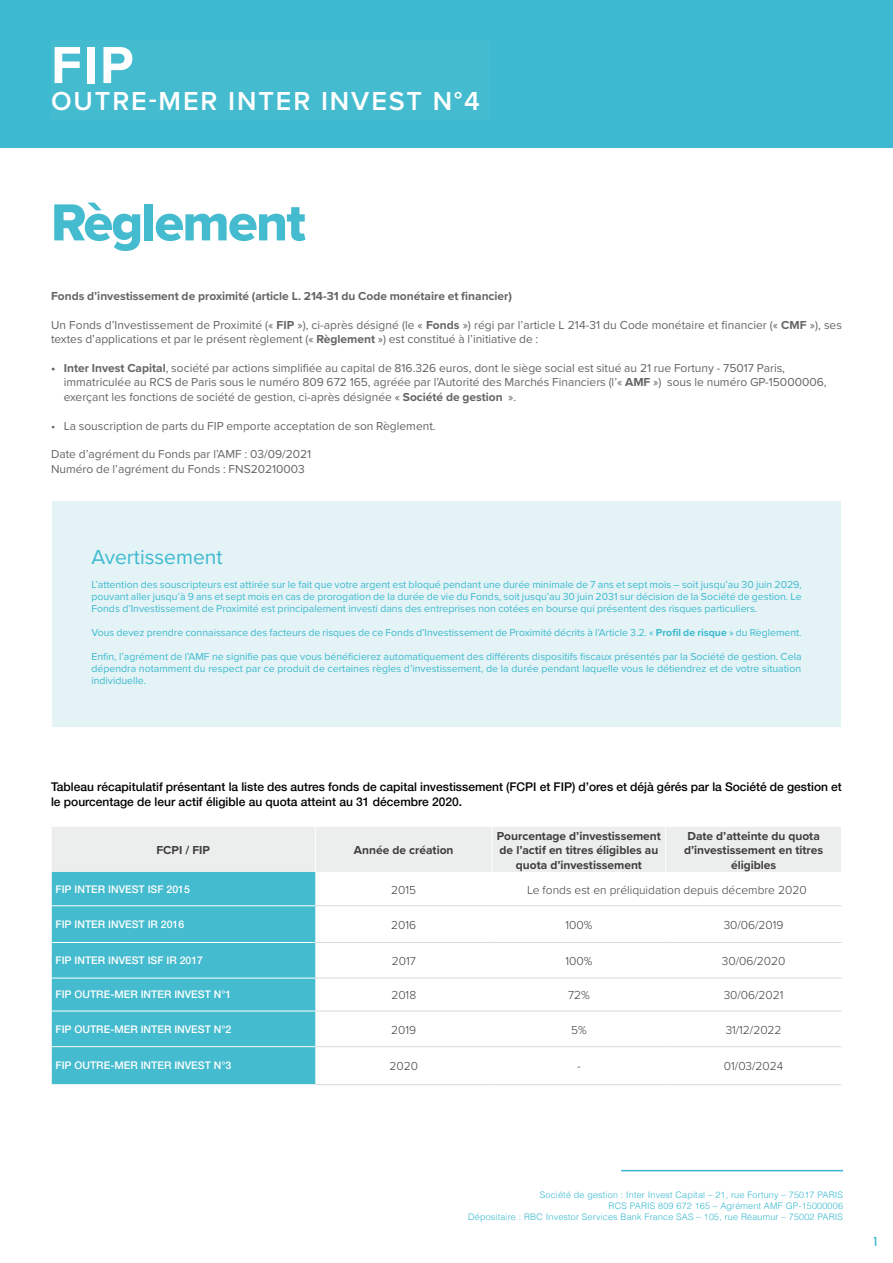
<style>
.page{position:relative;width:893px;height:1263px;background:#fff}
.page>*{position:absolute;margin:0;border:0;box-sizing:border-box;transform-origin:0 0}
.t1{font:54px "Proxima Nova Extrabld";letter-spacing:-.03em;color:#44bbce}
.t2{font:700 54px "Proxima Nova";color:#fff}
.t3{font:600 27px "Proxima Nova";letter-spacing:.07em;color:#fff}
.t4{font:21px "Proxima Nova";color:#3dbad1}
.t5{font:12px/14.4px "Proxima Nova";color:#646567}
.t6{font:500 12px/15px "Helvetica Neue LT";color:#000}
.t7{font:700 12px/14.4px "Proxima Nova";color:#3e3d40;text-align:center}
.t8{font:300 12px "Proxima Nova";color:#3e3d40}
.t9{font:700 12px "Proxima Nova";color:#646567}
.t10{font:500 12px "Futura";color:#36b9d0}
.t11{font:10.5px/12px "Proxima Nova";color:#3dbad1;text-align:justify}
.t12{font:500 10.5px "Helvetica Neue LT";color:#fff}
.t13{font:300 9px/10.8px "Helvetica LT";letter-spacing:.02em;color:#36b9d0;text-align:right}
.s1{font-weight:700}
</style>
<div class="page">
<hr style="left:621px;top:1170px;width:222px;height:1px;background:#36b9d0">
<div style="left:52px;top:502px;width:789px;height:225px;background:#e4f3f5"></div>
<div style="left:0;top:0;width:893px;height:148px;background:#3dbad1"></div>
<div style="left:51px;top:40px;width:437px;height:79px;background:#44bbce"></div>
<div style="left:52px;top:827px;width:789px;height:45px;background:#eceded"></div>
<div style="left:52px;top:872px;width:263px;height:212px;background:#44bbce"></div>
<hr style="left:51px;top:942px;width:264px;height:1px;background:#fff">
<hr style="left:51px;top:978px;width:264px;height:1px;background:#fff">
<hr style="left:51px;top:1011px;width:264px;height:1px;background:#fff">
<hr style="left:51px;top:1046px;width:264px;height:1px;background:#fff">
<hr style="left:315px;top:942px;width:177px;height:1px;background:#d9dadb">
<hr style="left:492px;top:942px;width:174px;height:1px;background:#d9dadb">
<hr style="left:666px;top:942px;width:176px;height:1px;background:#d9dadb">
<hr style="left:315px;top:978px;width:177px;height:1px;background:#d9dadb">
<hr style="left:492px;top:978px;width:174px;height:1px;background:#d9dadb">
<hr style="left:666px;top:978px;width:176px;height:1px;background:#d9dadb">
<hr style="left:315px;top:1011px;width:177px;height:1px;background:#d9dadb">
<hr style="left:492px;top:1011px;width:174px;height:1px;background:#d9dadb">
<hr style="left:666px;top:1011px;width:176px;height:1px;background:#d9dadb">
<hr style="left:315px;top:1046px;width:177px;height:1px;background:#d9dadb">
<hr style="left:492px;top:1046px;width:174px;height:1px;background:#d9dadb">
<hr style="left:666px;top:1046px;width:176px;height:1px;background:#d9dadb">
<hr style="left:315px;top:1084px;width:177px;height:1px;background:#d9dadb">
<hr style="left:492px;top:1084px;width:174px;height:1px;background:#d9dadb">
<hr style="left:666px;top:1084px;width:176px;height:1px;background:#d9dadb">
<hr style="left:315px;top:827px;width:1px;height:45px;background:#fff">
<hr style="left:492px;top:827px;width:1px;height:45px;background:#fff">
<hr style="left:665px;top:827px;width:1px;height:45px;background:#fff">
<hr style="left:315px;top:905px;width:177px;height:1px;background:#d9dadb">
<hr style="left:492px;top:905px;width:174px;height:1px;background:#d9dadb">
<hr style="left:666px;top:905px;width:176px;height:1px;background:#d9dadb">
<hr style="left:51px;top:905px;width:264px;height:1px;background:#fff">
<h1 class="t2" style="left:51px;top:25px;width:84px">FIP</h1>
<h2 class="t3" style="left:51px;top:81px;width:430px">OUTRE-MER INTER INVEST N°4</h2>
<h1 class="t1" style="left:51px;top:182px;width:256px">Règlement</h1>
<p class="t9" style="left:51px;top:287px;width:463px">Fonds d’investissement de proximité (article L. 214-31 du Code monétaire et financier)</p>
<p class="t5" style="left:51px;top:317px;width:792px">Un Fonds d’Investissement de Proximité (« <span class="s1">FIP</span> »), ci-après désigné (le « <span class="s1">Fonds</span> ») régi par l’article L 214-31 du Code monétaire et financier (« <span class="s1">CMF</span> »), ses textes d’applications et par le présent règlement (« <span class="s1">Règlement</span> ») est constitué à l’initiative de :</p>
<p class="t5" style="left:64px;top:360px;width:764px;text-indent:-13px"><span class="s1">• Inter Invest Capital</span>, société par actions simplifiée au capital de 816.326 euros, dont le siège social est situé au 21 rue Fortuny - 75017 Paris, immatriculée au RCS de Paris sous le numéro 809 672 165, agréée par l’Autorité des Marchés Financiers (l’« <span class="s1">AMF</span> ») sous le numéro GP-15000006, exerçant les fonctions de société de gestion, ci-après désignée « <span class="s1">Société de gestion</span> ».</p>
<p class="t5" style="left:51px;top:418px;width:386px">• La souscription de parts du FIP emporte acceptation de son Règlement.</p>
<p class="t5" style="left:51px;top:447px;width:262px">Date d’agrément du Fonds par l’AMF : 03/09/2021<br>Numéro de l’agrément du Fonds : FNS20210003</p>
<h3 class="t4" style="left:91px;top:541px;width:133px">Avertissement</h3>
<p class="t11" style="left:91px;top:578px;width:712px">L’attention des souscripteurs est attirée sur le fait que votre argent est bloqué pendant une durée minimale de 7 ans et sept mois – soit jusqu’au 30 juin 2029, pouvant aller jusqu’à 9 ans et sept mois en cas de prorogation de la durée de vie du Fonds, soit jusqu’au 30 juin 2031 sur décision de la Société de gestion. Le Fonds d’Investissement de Proximité est principalement investi dans des entreprises non cotées en bourse qui présentent des risques particuliers.</p>
<p class="t11" style="left:91px;top:626px;width:712px">Vous devez prendre connaissance des facteurs de risques de ce Fonds d’Investissement de Proximité décrits à l’Article 3.2. « <span class="s1">Profil de risque</span> » du Règlement.</p>
<p class="t11" style="left:91px;top:650px;width:712px">Enfin, l’agrément de l’AMF ne signifie pas que vous bénéficierez automatiquement des différents dispositifs fiscaux présentés par la Société de gestion. Cela dépendra notamment du respect par ce produit de certaines règles d’investissement, de la durée pendant laquelle vous le détiendrez et de votre situation individuelle.</p>
<p class="t6" style="left:51px;top:779px;width:792px">Tableau récapitulatif présentant la liste des autres fonds de capital investissement (FCPI et FIP) d’ores et déjà gérés par la Société de gestion et le pourcentage de leur actif éligible au quota atteint au 31 décembre 2020.</p>
<p class="t7" style="left:156px;top:843px;width:55px">FCPI / FIP</p>
<p class="t7" style="left:354px;top:843px;width:101px">Année de création</p>
<p class="t7" style="left:497px;top:828px;width:165px">Pourcentage d’investissement de l’actif en titres éligibles au quota d’investissement</p>
<p class="t7" style="left:684px;top:828px;width:141px">Date d’atteinte du quota d’investissement en titres éligibles</p>
<p class="t12" style="left:55px;top:883px;width:136px">FIP INTER INVEST ISF 2015</p>
<p class="t8" style="left:391px;top:881px;width:26px">2015</p>
<p class="t8" style="left:527px;top:881px;width:281px">Le fonds est en préliquidation depuis décembre 2020</p>
<p class="t12" style="left:55px;top:918px;width:130px">FIP INTER INVEST IR 2016</p>
<p class="t8" style="left:391px;top:916px;width:26px">2016</p>
<p class="t8" style="left:565px;top:916px;width:28px">100%</p>
<p class="t8" style="left:724px;top:916px;width:61px">30/06/2019</p>
<p class="t12" style="left:55px;top:954px;width:149px">FIP INTER INVEST ISF IR 2017</p>
<p class="t8" style="left:392px;top:952px;width:25px">2017</p>
<p class="t8" style="left:565px;top:952px;width:28px">100%</p>
<p class="t8" style="left:722px;top:952px;width:65px">30/06/2020</p>
<p class="t12" style="left:55px;top:988px;width:177px">FIP OUTRE-MER INTER INVEST N°1</p>
<p class="t8" style="left:391px;top:986px;width:26px">2018</p>
<p class="t8" style="left:568px;top:986px;width:23px">72%</p>
<p class="t8" style="left:724px;top:986px;width:61px">30/06/2021</p>
<p class="t12" style="left:55px;top:1022px;width:177px">FIP OUTRE-MER INTER INVEST N°2</p>
<p class="t8" style="left:391px;top:1021px;width:26px">2019</p>
<p class="t8" style="left:571px;top:1021px;width:17px">5%</p>
<p class="t8" style="left:726px;top:1021px;width:57px">31/12/2022</p>
<p class="t12" style="left:55px;top:1059px;width:177px">FIP OUTRE-MER INTER INVEST N°3</p>
<p class="t8" style="left:389px;top:1057px;width:30px">2020</p>
<p class="t8" style="left:577px;top:1057px;width:5px">-</p>
<p class="t8" style="left:724px;top:1057px;width:61px">01/03/2024</p>
<p class="t13" style="left:468px;top:1189px;width:376px">Société de gestion : Inter Invest Capital – 21, rue Fortuny – 75017 PARIS<br>RCS PARIS 809 672 165 – Agrément AMF GP-15000006<br>Dépositaire : RBC Investor Services Bank France SAS – 105, rue Réaumur – 75002 PARIS</p>
<p class="t10" style="left:872px;top:1233px;width:9px">1</p>
</div>
